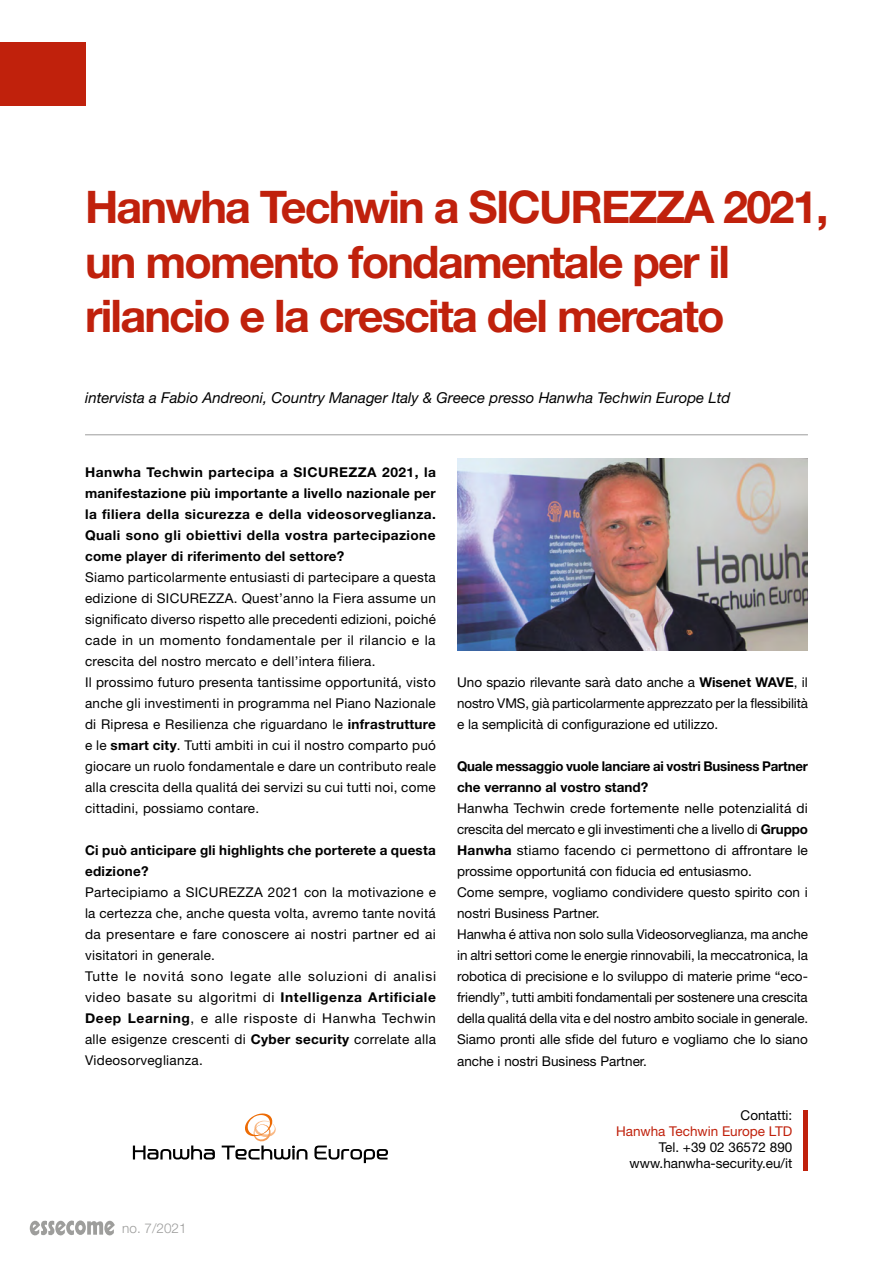
<style>
.page{position:relative;width:893px;height:1263px;background:#fff}
.page>*{position:absolute;margin:0;border:0;box-sizing:border-box;transform-origin:0 0}
.t1{font:700 45px/54px "Helvetica Neue LT Std";letter-spacing:-.04em;color:#c0210c}
.t2{font:italic 15px "Helvetica Neue LT Std";color:#000}
.t3{font:13.5px/21px "Helvetica Neue LT Std";letter-spacing:.015em;color:#000}
.t4{font:700 13.5px/21px "Helvetica Neue LT Std";letter-spacing:.02em;color:#000;text-align:justify}
.t5{font:700 13.5px/21px "Helvetica Neue LT Std";letter-spacing:-.015em;color:#000}
.t6{font:13.5px "Helvetica Neue LT Std";color:#c0210c}
.t7{font:300 13.5px "Helvetica Neue LT Std";color:#9d9d9c}
.s1{font-weight:700}
</style>
<div class="page">
<div style="left:0;top:43px;width:85px;height:63px;background:#c0210c"></div>
<hr style="left:85px;top:434px;width:723px;height:1px;background:#9d9d9c">
<img style="left:457px;top:459px;width:351px;height:192px">
<svg style="left:133px;top:1145px;width:82px;height:14px"></svg>
<svg style="left:222px;top:1113px;width:85px;height:46px"></svg>
<svg style="left:314px;top:1145px;width:74px;height:18px"></svg>
<div style="left:803px;top:1110px;width:5px;height:60px;background:#c0210c"></div>
<svg style="left:30px;top:1220px;width:85px;height:16px"></svg>
<h1 class="t1" style="left:85px;top:179px;width:745px">Hanwha Techwin a SICUREZZA 2021, un momento fondamentale per il rilancio e la crescita del mercato</h1>
<p class="t2" style="left:85px;top:388px;width:647px">intervista a Fabio Andreoni, Country Manager Italy &amp; Greece presso Hanwha Techwin Europe Ltd</p>
<p class="t4" style="left:85px;top:461px;width:352px">Hanwha Techwin partecipa a SICUREZZA 2021, la manifestazione più importante a livello nazionale per la filiera della sicurezza e della videosorveglianza.<br>Quali sono gli obiettivi della vostra partecipazione come player di riferimento del settore?</p>
<p class="t3" style="left:85px;top:566px;width:352px">Siamo particolarmente entusiasti di partecipare a questa edizione di SICUREZZA. Quest’anno la Fiera assume un significato diverso rispetto alle precedenti edizioni, poiché cade in un momento fondamentale per il rilancio e la crescita del nostro mercato e dell’intera filiera.<br>Il prossimo futuro presenta tantissime opportunitá, visto anche gli investimenti in programma nel Piano Nazionale di Ripresa e Resilienza che riguardano le <span class="s1">infrastrutture </span>e le <span class="s1">smart city</span>. Tutti ambiti in cui il nostro comparto puó giocare un ruolo fondamentale e dare un contributo reale alla crescita della qualitá dei servizi su cui tutti noi, come cittadini, possiamo contare.</p>
<p class="t4" style="left:85px;top:839px;width:352px">Ci può anticipare gli highlights che porterete a questa edizione?</p>
<p class="t3" style="left:85px;top:881px;width:352px">Partecipiamo a SICUREZZA 2021 con la motivazione e la certezza che, anche questa volta, avremo tante novitá da presentare e fare conoscere ai nostri partner ed ai visitatori in generale.<br>Tutte le novitá sono legate alle soluzioni di analisi video basate su algoritmi di <span class="s1">Intelligenza Artificiale Deep Learning</span>, e alle risposte di Hanwha Techwin alle esigenze crescenti di <span class="s1">Cyber security</span> correlate alla Videosorveglianza.</p>
<p class="t7" style="left:122px;top:1220px;width:66px">no. 7/2021</p>
<p class="t3" style="left:457px;top:671px;width:352px;text-align:justify">Uno spazio rilevante sarà dato anche a <span class="s1">Wisenet WAVE</span>, il nostro VMS, già particolarmente apprezzato per la flessibilità e la semplicità di configurazione ed utilizzo.</p>
<p class="t5" style="left:457px;top:755px;width:352px">Quale messaggio vuole lanciare ai vostri Business Partner che verranno al vostro stand?</p>
<p class="t3" style="left:457px;top:797px;width:352px">Hanwha Techwin crede fortemente nelle potenzialitá di crescita del mercato e gli investimenti che a livello di <span class="s1">Gruppo Hanwha</span> stiamo facendo ci permettono di affrontare le prossime opportunitá con fiducia ed entusiasmo.<br>Come sempre, vogliamo condividere questo spirito con i nostri Business Partner.<br>Hanwha é attiva non solo sulla Videosorveglianza, ma anche in altri settori come le energie rinnovabili, la meccatronica, la robotica di precisione e lo sviluppo di materie prime “eco&shy;friendly”, tutti ambiti fondamentali per sostenere una crescita della qualitá della vita e del nostro ambito sociale in generale.<br>Siamo pronti alle sfide del futuro e vogliamo che lo siano</p>
<p class="t3" style="left:457px;top:1051px;width:191px">anche i nostri Business Partner.</p>
<p class="t3" style="left:741px;top:1104px;width:53px">Contatti:</p>
<p class="t6" style="left:616px;top:1123px;width:178px">Hanwha Techwin Europe LTD</p>
<p class="t3" style="left:630px;top:1139px;width:164px;line-height:16.2px;text-align:right">Tel. +39 02 36572 890 www.hanwha-security.eu/it</p>
</div>
